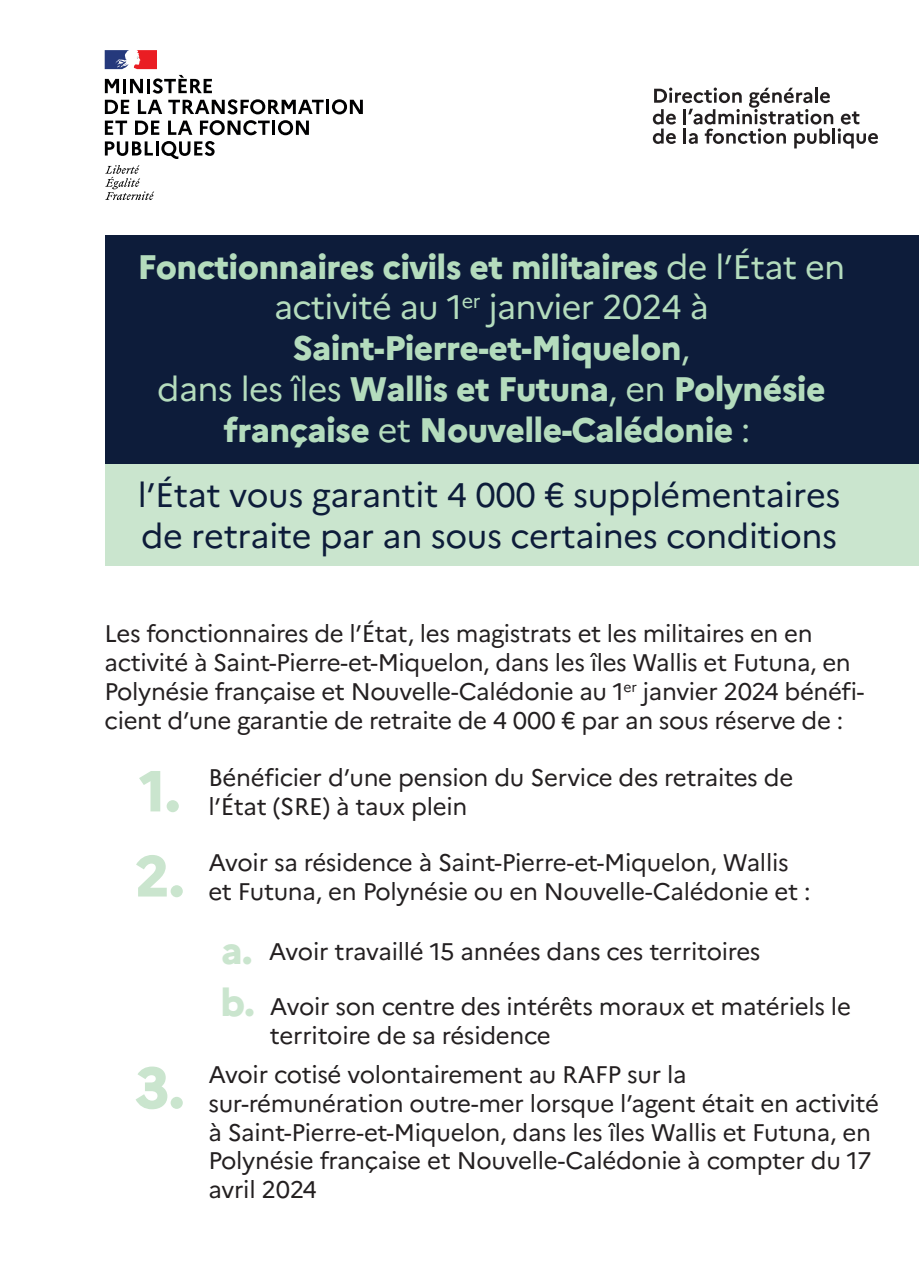
<style>
.page{position:relative;width:919px;height:1270px;background:#fff}
.page>*{position:absolute;margin:0;border:0;box-sizing:border-box;transform-origin:0 0}
.t1{font:800 57.8px/85px "Marianne";color:#cae5ce}
.t2{font:800 38px/52px "Marianne";color:#cae5ce}
.t3{font:800 34px/40.8px "Marianne";letter-spacing:-.02em;color:#b4dcbd;text-align:center}
.t4{font:34px/40.8px "Marianne";letter-spacing:-.01em;color:#0d1c3a}
.t5{font:24px/28.8px "Marianne";letter-spacing:-.015em;color:#231f20}
.s1{font-weight:400}
</style>
<div class="page">
<svg style="left:105px;top:165px;width:49px;height:35px"></svg>
<svg style="left:105px;top:50px;width:52px;height:19px"></svg>
<svg style="left:105px;top:75px;width:218px;height:39px"></svg>
<hr style="left:326px;top:100px;width:3px;height:14px;background:#000001">
<svg style="left:332px;top:99px;width:31px;height:15px"></svg>
<svg style="left:105px;top:121px;width:22px;height:14px"></svg>
<svg style="left:135px;top:121px;width:24px;height:14px"></svg>
<svg style="left:168px;top:121px;width:24px;height:14px"></svg>
<svg style="left:200px;top:120px;width:70px;height:15px"></svg>
<hr style="left:272px;top:121px;width:3px;height:14px;background:#000001">
<svg style="left:278px;top:120px;width:31px;height:15px"></svg>
<svg style="left:105px;top:141px;width:110px;height:18px"></svg>
<div style="left:105px;top:463px;width:813px;height:103px;background:#cae5ce"></div>
<div style="left:105px;top:235px;width:813px;height:229px;background:#0d1c3a"></div>
<svg style="left:652px;top:88px;width:226px;height:60px"></svg>
<h3 class="t3" style="left:138px;top:243px;width:709px">Fonctionnaires civils et militaires <span class="s1">de l’État en activité au 1</span><sup>er</sup> <span class="s1">janvier 2024 à </span>Saint-Pierre-et-Miquelon<span class="s1">,<br>dans les îles</span> Wallis et Futuna<span class="s1">, en</span> Polynésie française <span class="s1">et</span> Nouvelle-Calédonie <span class="s1">:</span></h3>
<h3 class="t4" style="left:138px;top:472px;width:704px">l’État vous garantit 4 000 € supplémentaires de retraite par an sous certaines conditions</h3>
<p class="t5" style="left:105px;top:618px;width:761px">Les fonctionnaires de l’État, les magistrats et les militaires en en activité à Saint-Pierre-et-Miquelon, dans les îles Wallis et Futuna, en Polynésie française et Nouvelle-Calédonie au 1<sup>er</sup> janvier 2024 bénéfi&shy;cient d’une garantie de retraite de 4 000 € par an sous réserve de :</p>
<p class="t5" style="left:208px;top:761px;width:586px">Bénéficier d’une pension du Service des retraites de l’État (SRE) à taux plein</p>
<p class="t5" style="left:208px;top:846px;width:603px">Avoir sa résidence à Saint-Pierre-et-Miquelon, Wallis et Futuna, en Polynésie ou en Nouvelle-Calédonie et :</p>
<p class="t5" style="left:269px;top:935px;width:493px">Avoir travaillé 15 années dans ces territoires</p>
<p class="t5" style="left:270px;top:990px;width:582px">Avoir son centre des intérêts moraux et matériels le territoire de sa résidence</p>
<h1 class="t1" style="left:135px;top:744px;width:51px">1.<br>2.</h1>
<h2 class="t2" style="left:220px;top:922px;width:36px">a. b.</h2>
<h1 class="t1" style="left:135px;top:1040px;width:51px">3.</h1>
<p class="t5" style="left:208px;top:1058px;width:672px">Avoir cotisé volontairement au RAFP sur la sur-rémunération outre-mer lorsque l’agent était en activité à Saint-Pierre-et-Miquelon, dans les îles Wallis et Futuna, en Polynésie française et Nouvelle-Calédonie à compter du 17 avril 2024</p>
</div>
